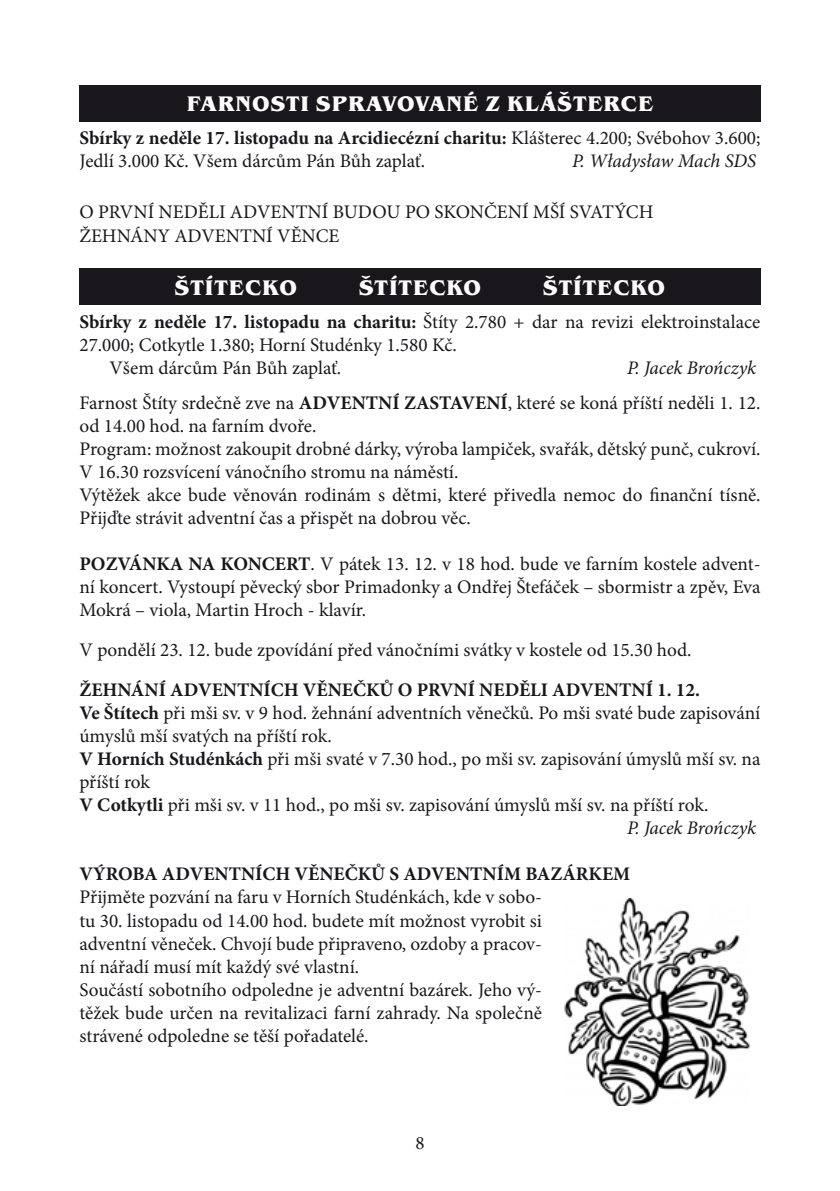
<style>
.page{position:relative;width:840px;height:1191px;background:#fff}
.page>*{position:absolute;margin:0;border:0;box-sizing:border-box;transform-origin:0 0}
.t1{font:700 21.8px "Benguiat Itc TOT";letter-spacing:.045em;color:#fff}
.t2{font:19.2px/23px "Minion Pro";color:#1a171c}
.t3{font:700 19.2px "Minion Pro";color:#1a171c}
.t4{font:italic 19.2px "Minion Pro";letter-spacing:-.005em;color:#1a171c}
.t5{font:19px "Minion Pro";color:#1a171c}
.s1{font-weight:700}
.s2{font-style:italic}
</style>
<div class="page">
<div style="left:79px;top:85px;width:681px;height:36px;background:#1a171c"></div>
<div style="left:79px;top:268px;width:681px;height:37px;background:#1a171c"></div>
<img style="left:564px;top:899px;width:186px;height:207px">
<p class="t1" style="left:187px;top:91px;width:467px">FARNOSTI SPRAVOVANÉ Z KLÁŠTERCE</p>
<p class="t2" style="left:79px;top:127px;width:682px"><span class="s1">Sbírky z neděle 17. listopadu na Arcidiecézní charitu:</span> Klášterec 4.200; Svébohov 3.600;<br>Jedlí 3.000 Kč. Všem dárcům Pán Bůh zaplať.</p>
<p class="t4" style="left:571px;top:148px;width:185px">P. Władysław Mach SDS</p>
<p class="t2" style="left:79px;top:201px;width:575px">O PRVNÍ NEDĚLI ADVENTNÍ BUDOU PO SKONČENÍ MŠÍ SVATÝCH<br>ŽEHNÁNY ADVENTNÍ VĚNCE</p>
<p class="t1" style="left:175px;top:275px;width:123px">ŠTÍTECKO</p>
<p class="t1" style="left:359px;top:275px;width:123px">ŠTÍTECKO</p>
<p class="t1" style="left:543px;top:275px;width:123px">ŠTÍTECKO</p>
<p class="t2" style="left:79px;top:310px;width:682px"><span class="s1">Sbírky z neděle 17. listopadu na charitu:</span> Štíty 2.780 + dar na revizi elektroinstalace</p>
<p class="t2" style="left:79px;top:333px;width:379px">27.000; Cotkytle 1.380; Horní Studénky 1.580 Kč.</p>
<p class="t2" style="left:109px;top:356px;width:233px">Všem dárcům Pán Bůh zaplať.</p>
<p class="t2" style="left:79px;top:350px;width:682px;line-height:35px;text-align:right"><span class="s2">P. Jacek Brończyk<br></span>Farnost Štíty srdečně zve na <span class="s1">ADVENTNÍ ZASTAVENÍ</span>, které se koná příští neděli 1. 12.</p>
<p class="t2" style="left:79px;top:414px;width:682px">od 14.00 hod. na farním dvoře.<br>Program: možnost zakoupit drobné dárky, výroba lampiček, svařák, dětský punč, cukroví.<br>V 16.30 rozsvícení vánočního stromu na náměstí.<br>Výtěžek akce bude věnován rodinám s dětmi, které přivedla nemoc do finanční tísně.<br>Přijďte strávit adventní čas a přispět na dobrou věc.</p>
<p class="t2" style="left:79px;top:552px;width:682px;text-align:justify"><span class="s1">POZVÁNKA NA KONCERT</span>. V pátek 13. 12. v 18 hod. bude ve farním kostele advent&shy;ní koncert. Vystoupí pěvecký sbor Primadonky a Ondřej Štefáček – sbormistr a zpěv, Eva Mokrá – viola, Martin Hroch - klavír.</p>
<p class="t2" style="left:79px;top:638px;width:613px">V pondělí 23. 12. bude zpovídání před vánočními svátky v kostele od 15.30 hod.</p>
<p class="t3" style="left:79px;top:676px;width:621px">ŽEHNÁNÍ ADVENTNÍCH VĚNEČKŮ O PRVNÍ NEDĚLI ADVENTNÍ 1. 12.</p>
<p class="t2" style="left:79px;top:701px;width:682px"><span class="s1">Ve Štítech</span> při mši sv. v 9 hod. žehnání adventních věnečků. Po mši svaté bude zapisování</p>
<p class="t2" style="left:79px;top:724px;width:253px">úmyslů mší svatých na příští rok.</p>
<p class="t2" style="left:79px;top:747px;width:682px"><span class="s1">V Horních Studénkách</span> při mši svaté v 7.30 hod., po mši sv. zapisování úmyslů mší sv. na</p>
<p class="t2" style="left:79px;top:770px;width:72px">příští rok</p>
<p class="t2" style="left:79px;top:793px;width:630px"><span class="s1">V Cotkytli</span> při mši sv. v 11 hod., po mši sv. zapisování úmyslů mší sv. na příští rok.</p>
<p class="t4" style="left:626px;top:815px;width:131px">P. Jacek Brończyk</p>
<p class="t3" style="left:79px;top:860px;width:552px">VÝROBA ADVENTNÍCH VĚNEČKŮ S ADVENTNÍM BAZÁRKEM</p>
<p class="t2" style="left:79px;top:886px;width:464px">Přijměte pozvání na faru v Horních Studénkách, kde v sobo&shy;tu 30. listopadu od 14.00 hod. budete mít možnost vyrobit si adventní věneček. Chvojí bude připraveno, ozdoby a pracov&shy;ní nářadí musí mít každý své vlastní.<br>Součástí sobotního odpoledne je adventní bazárek. Jeho vý&shy;těžek bude určen na revitalizaci farní zahrady. Na společně strávené odpoledne se těší pořadatelé.</p>
<p class="t5" style="left:415px;top:1130px;width:11px">8</p>
</div>
